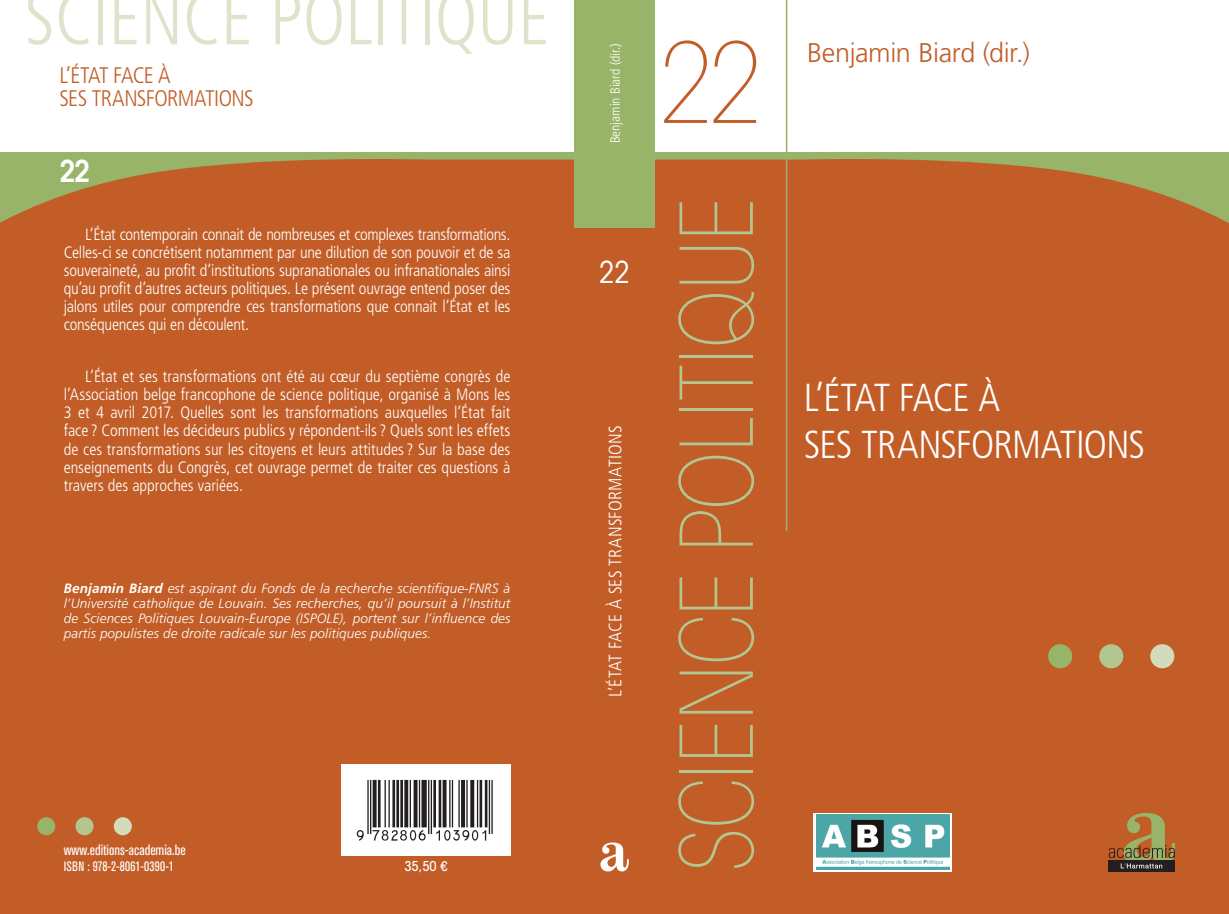
<style>
.page{position:relative;width:1229px;height:914px;background:#fff}
.page>*{position:absolute;margin:0;border:0;box-sizing:border-box;transform-origin:0 0}
.t1{font:200 condensed 109.5px "ITC Avant Garde Std";color:#c25d28}
.t2{font:200 condensed 99px "ITC Avant Garde Std";color:#b4c68f;scale:.95 1}
.t3{font:300 condensed 75px "Frutiger LT Std";color:#dce4cb;scale:.95 1}
.t4{font:300 condensed 39px/46.8px "Frutiger LT Std";letter-spacing:-.02em;color:#fff}
.t5{font:condensed 30px "ITC Avant Garde Std";color:#fff}
.t6{font:600 condensed 30px "ITC Avant Garde Std";color:#fff}
.t7{font:300 27px "Frutiger LT Std";letter-spacing:-.015em;color:#c25d28}
.t8{font:300 condensed 22.5px/22.5px "Frutiger LT Std";letter-spacing:-.03em;color:#c25d28}
.t9{font:300 condensed 18px "Frutiger LT Std";letter-spacing:.015em;color:#fff}
.t10{font:300 condensed 16.5px/18px "Frutiger LT Std";letter-spacing:-.005em;color:#fff;text-align:justify}
.t11{font:condensed 15px "Akzidenz Grotesk Pro";color:#fff}
.t12{font:italic 300 13.5px/15px "Frutiger LT Std";letter-spacing:.01em;color:#fff;text-align:justify}
.t13{font:condensed 13.5px "Akzidenz Grotesk Pro";letter-spacing:.02em;color:#fff}
.t14{font:300 condensed 13.5px "Frutiger LT Std";color:#fff}
.t15{font:500 condensed 13.5px "ITC Avant Garde Std";color:#fff}
.s1{font-weight:700}
</style>
<div class="page">
<div style="left:574px;top:228px;width:81px;height:686px;background:#c25d28"></div>
<div style="left:655px;top:155px;width:573px;height:759px;background:#c25d28"></div>
<svg style="left:0;top:155px;width:574px;height:759px;fill:#c25d28"></svg>
<div style="left:574px;top:0;width:81px;height:228px;background:#97b468"></div>
<div style="left:0;top:228px;width:574px;height:521px;background:#c25d28"></div>
<svg style="left:1108px;top:868px;width:67px;height:3px"></svg>
<svg style="left:1108px;top:813px;width:67px;height:55px"></svg>
<svg style="left:600px;top:842px;width:29px;height:29px"></svg>
<div style="left:341px;top:764px;width:169px;height:91px;background:#fff"></div>
<hr style="left:786px;top:0;width:1px;height:531px;background:#97b468">
<div style="left:1048px;top:644px;width:24px;height:24px;background:#97b468;border-radius:50%"></div>
<div style="left:1099px;top:644px;width:24px;height:24px;background:#b4c68f;border-radius:50%"></div>
<div style="left:1150px;top:644px;width:24px;height:24px;background:#d2dcba;border-radius:50%"></div>
<div style="left:37px;top:817px;width:18px;height:18px;background:#97b468;border-radius:50%"></div>
<div style="left:75px;top:817px;width:19px;height:18px;background:#b4c68f;border-radius:50%"></div>
<div style="left:114px;top:817px;width:18px;height:18px;background:#d2dcba;border-radius:50%"></div>
<svg style="left:813px;top:813px;width:139px;height:58px"></svg>
<img style="left:816px;top:814px;width:133px;height:55px">
<p class="t3" style="left:24px;top:-24px;width:554px">SCIENCE POLITIQUE</p>
<p class="t8" style="left:60px;top:64px;width:196px">L’ÉTAT FACE À<br>SES TRANSFORMATIONS</p>
<p class="t6" style="left:60px;top:153px;width:33px">22</p>
<p class="t10" style="left:64px;top:226px;width:448px;text-indent:21px">L’État contemporain connait de nombreuses et complexes transformations.<br>Celles-ci se concrétisent notamment par une dilution de son pouvoir et de sa souveraineté, au profit d’institutions supranationales ou infranationales ainsi qu’au profit d’autres acteurs politiques. Le présent ouvrage entend poser des jalons utiles pour comprendre ces transformations que connait l’État et les conséquences qui en découlent.</p>
<p class="t10" style="left:64px;top:368px;width:448px;text-indent:21px">L’État et ses transformations ont été au cœur du septième congrès de l’Association belge francophone de science politique, organisé à Mons les 3 et 4 avril 2017. Quelles sont les transformations auxquelles l’État fait face ? Comment les décideurs publics y répondent-ils ? Quels sont les effets de ces transformations sur les citoyens et leurs attitudes ? Sur la base des enseignements du Congrès, cet ouvrage permet de traiter ces questions à travers des approches variées.</p>
<p class="t12" style="left:64px;top:581px;width:448px"><span class="s1">Benjamin Biard</span> est aspirant du Fonds de la recherche scientifique-FNRS à l’Université catholique de Louvain. Ses recherches, qu’il poursuit à l’Institut de Sciences Politiques Louvain-Europe (ISPOLE), portent sur l’influence des partis populistes de droite radicale sur les politiques publiques.</p>
<p class="t11" style="left:64px;top:840px;width:123px">www.editions-academia.be</p>
<p class="t13" style="left:64px;top:858px;width:112px">ISBN : 978-2-8061-0390-1</p>
<p class="t15" style="left:404px;top:858px;width:45px">35,50 €</p>
<p class="t14" style="left:607px;top:143px;width:102px;rotate:-90deg">Benjamin Biard (dir.)</p>
<p class="t5" style="left:599px;top:254px;width:33px">22</p>
<p class="t9" style="left:605px;top:697px;width:273px;rotate:-90deg">L’ÉTAT FACE À SES TRANSFORMATIONS</p>
<p class="t1" style="left:660px;top:20px;width:106px">22</p>
<p class="t2" style="left:659px;top:871px;width:710px;rotate:-90deg">SCIENCE POLITIQUE</p>
<p class="t7" style="left:807px;top:37px;width:224px">Benjamin Biard (dir.)</p>
<p class="t4" style="left:804px;top:374px;width:343px">L’ÉTAT FACE À<br>SES TRANSFORMATIONS</p>
</div>
